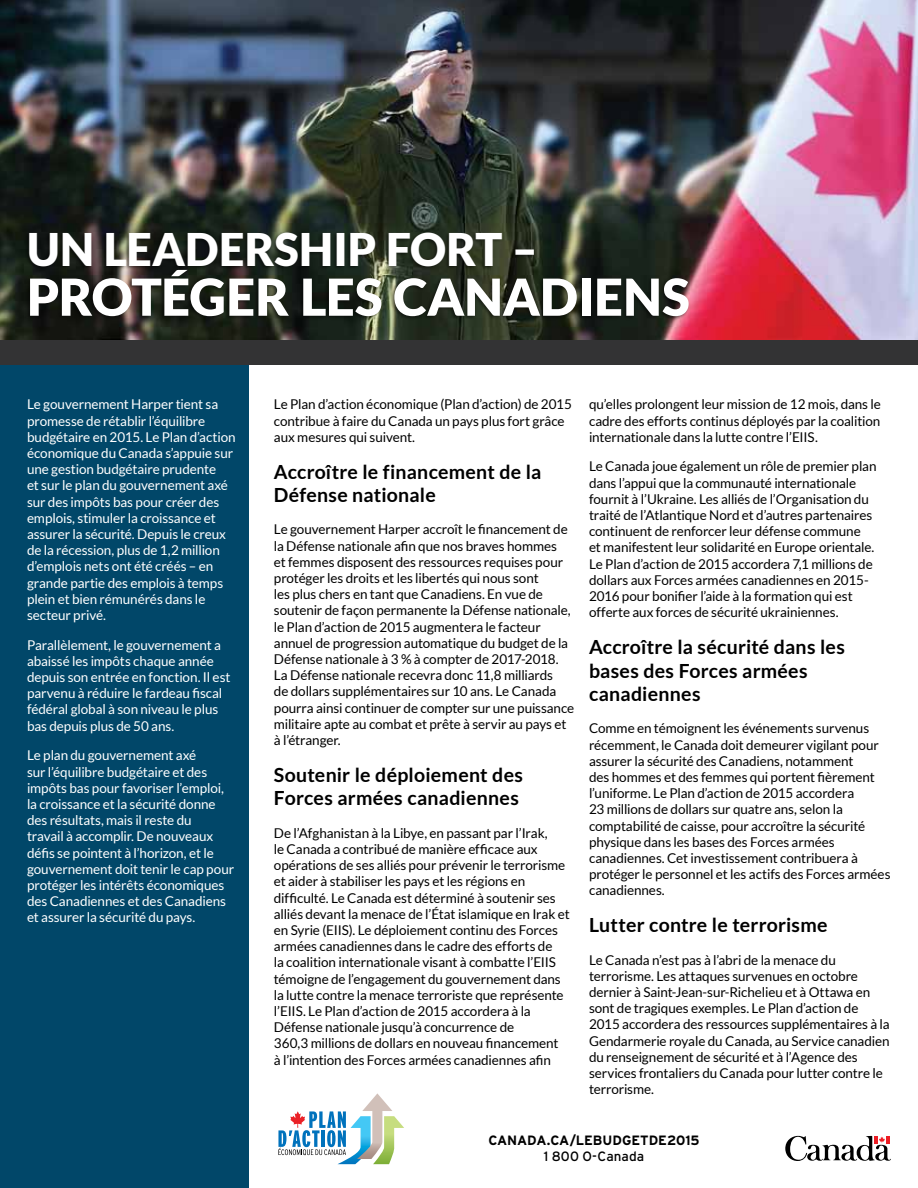
<style>
.page{position:relative;width:918px;height:1188px;background:#fff}
.page>*{position:absolute;margin:0;border:0;box-sizing:border-box;transform-origin:0 0}
.t1{font:900 51px "Lato";color:#fff}
.t2{font:900 45px "Lato";color:#fff}
.t3{font:700 19.5px/23.4px "Lato";letter-spacing:.01em;color:#000}
.t4{font:13.5px/16.2px "Lato";letter-spacing:-.005em;color:#000}
.t5{font:13.5px/16.2px "Lato";letter-spacing:-.005em;color:#fff}
.t6{font:700 13.5px "Interstate";letter-spacing:-.005em;color:#000}
.t7{font:13.5px "Interstate";letter-spacing:.005em;color:#000}
</style>
<div class="page">
<img style="left:0;top:0;width:918px;height:339px">
<div style="left:0;top:363px;width:249px;height:825px;background:#014769"></div>
<div style="left:0;top:340px;width:918px;height:24px;background:#333334"></div>
<div style="left:25px;top:232px;width:665px;height:89px;background:#000;opacity:.5"></div>
<svg style="left:278px;top:1093px;width:126px;height:71px"></svg>
<svg style="left:785px;top:1136px;width:106px;height:25px"></svg>
<h2 class="t2" style="left:27px;top:223px;width:513px">UN LEADERSHIP FORT –</h2>
<h1 class="t1" style="left:27px;top:267px;width:664px">PROTÉGER LES CANADIENS</h1>
<p class="t5" style="left:27px;top:396px;width:210px">Le gouvernement Harper tient sa promesse de rétablir l’équilibre budgétaire en 2015. Le Plan d’action économique du Canada s’appuie sur une gestion budgétaire prudente<br>et sur le plan du gouvernement axé sur des impôts bas pour créer des emplois, stimuler la croissance et assurer la sécurité. Depuis le creux de la récession, plus de 1,2 million d’emplois nets ont été créés – en grande partie des emplois à temps plein et bien rémunérés dans le secteur privé.</p>
<p class="t5" style="left:27px;top:637px;width:205px">Parallèlement, le gouvernement a abaissé les impôts chaque année depuis son entrée en fonction. Il est parvenu à réduire le fardeau fiscal fédéral global à son niveau le plus bas depuis plus de 50 ans.</p>
<p class="t5" style="left:27px;top:747px;width:209px">Le plan du gouvernement axé<br>sur l’équilibre budgétaire et des impôts bas pour favoriser l’emploi, la croissance et la sécurité donne des résultats, mais il reste du<br>travail à accomplir. De nouveaux défis se pointent à l’horizon, et le gouvernement doit tenir le cap pour protéger les intérêts économiques des Canadiennes et des Canadiens et assurer la sécurité du pays.</p>
<p class="t4" style="left:274px;top:396px;width:299px">Le Plan d’action économique (Plan d’action) de 2015 contribue à faire du Canada un pays plus fort grâce aux mesures qui suivent.</p>
<h3 class="t3" style="left:274px;top:460px;width:269px">Accroître le financement de la<br>Défense nationale</h3>
<p class="t4" style="left:274px;top:521px;width:302px">Le gouvernement Harper accroît le financement de la Défense nationale afin que nos braves hommes<br>et femmes disposent des ressources requises pour protéger les droits et les libertés qui nous sont<br>les plus chers en tant que Canadiens. En vue de soutenir de façon permanente la Défense nationale, le Plan d’action de 2015 augmentera le facteur annuel de progression automatique du budget de la Défense nationale à 3 % à compter de 2017-2018.<br>La Défense nationale recevra donc 11,8 milliards<br>de dollars supplémentaires sur 10 ans. Le Canada pourra ainsi continuer de compter sur une puissance militaire apte au combat et prête à servir au pays et à l’étranger.</p>
<h3 class="t3" style="left:274px;top:763px;width:251px">Soutenir le déploiement des<br>Forces armées canadiennes</h3>
<p class="t4" style="left:274px;top:825px;width:297px">De l’Afghanistan à la Libye, en passant par l’Irak,<br>le Canada a contribué de manière efficace aux opérations de ses alliés pour prévenir le terrorisme et aider à stabiliser les pays et les régions en difficulté. Le Canada est déterminé à soutenir ses alliés devant la menace de l’État islamique en Irak et en Syrie (EIIS). Le déploiement continu des Forces armées canadiennes dans le cadre des efforts de<br>la coalition internationale visant à combatte l’EIIS témoigne de l’engagement du gouvernement dans la lutte contre la menace terroriste que représente l’EIIS. Le Plan d’action de 2015 accordera à la Défense nationale jusqu’à concurrence de<br>360,3 millions de dollars en nouveau financement<br>à l’intention des Forces armées canadiennes afin</p>
<p class="t4" style="left:589px;top:396px;width:293px;text-align:justify">qu’elles prolongent leur mission de 12 mois, dans le cadre des efforts continus déployés par la coalition internationale dans la lutte contre l’EIIS.</p>
<p class="t4" style="left:589px;top:458px;width:289px">Le Canada joue également un rôle de premier plan dans l’appui que la communauté internationale fournit à l’Ukraine. Les alliés de l’Organisation du traité de l’Atlantique Nord et d’autres partenaires continuent de renforcer leur défense commune<br>et manifestent leur solidarité en Europe orientale.<br>Le Plan d’action de 2015 accordera 7,1 millions de dollars aux Forces armées canadiennes en 2015- 2016 pour bonifier l’aide à la formation qui est offerte aux forces de sécurité ukrainiennes.</p>
<h3 class="t3" style="left:589px;top:635px;width:257px">Accroître la sécurité dans les bases des Forces armées canadiennes</h3>
<p class="t4" style="left:589px;top:720px;width:303px">Comme en témoignent les événements survenus récemment, le Canada doit demeurer vigilant pour assurer la sécurité des Canadiens, notamment<br>des hommes et des femmes qui portent fièrement l’uniforme. Le Plan d’action de 2015 accordera<br>23 millions de dollars sur quatre ans, selon la comptabilité de caisse, pour accroître la sécurité physique dans les bases des Forces armées canadiennes. Cet investissement contribuera à protéger le personnel et les actifs des Forces armées canadiennes.</p>
<h3 class="t3" style="left:589px;top:913px;width:240px">Lutter contre le terrorisme</h3>
<p class="t4" style="left:589px;top:952px;width:302px">Le Canada n’est pas à l’abri de la menace du terrorisme. Les attaques survenues en octobre dernier à Saint-Jean-sur-Richelieu et à Ottawa en sont de tragiques exemples. Le Plan d’action de 2015 accordera des ressources supplémentaires à la Gendarmerie royale du Canada, au Service canadien du renseignement de sécurité et à l’Agence des services frontaliers du Canada pour lutter contre le terrorisme.</p>
<p class="t6" style="left:488px;top:1133px;width:213px">CANADA.CA/LEBUDGETDE2015</p>
<p class="t7" style="left:544px;top:1149px;width:102px">1 800 O-Canada</p>
</div>
